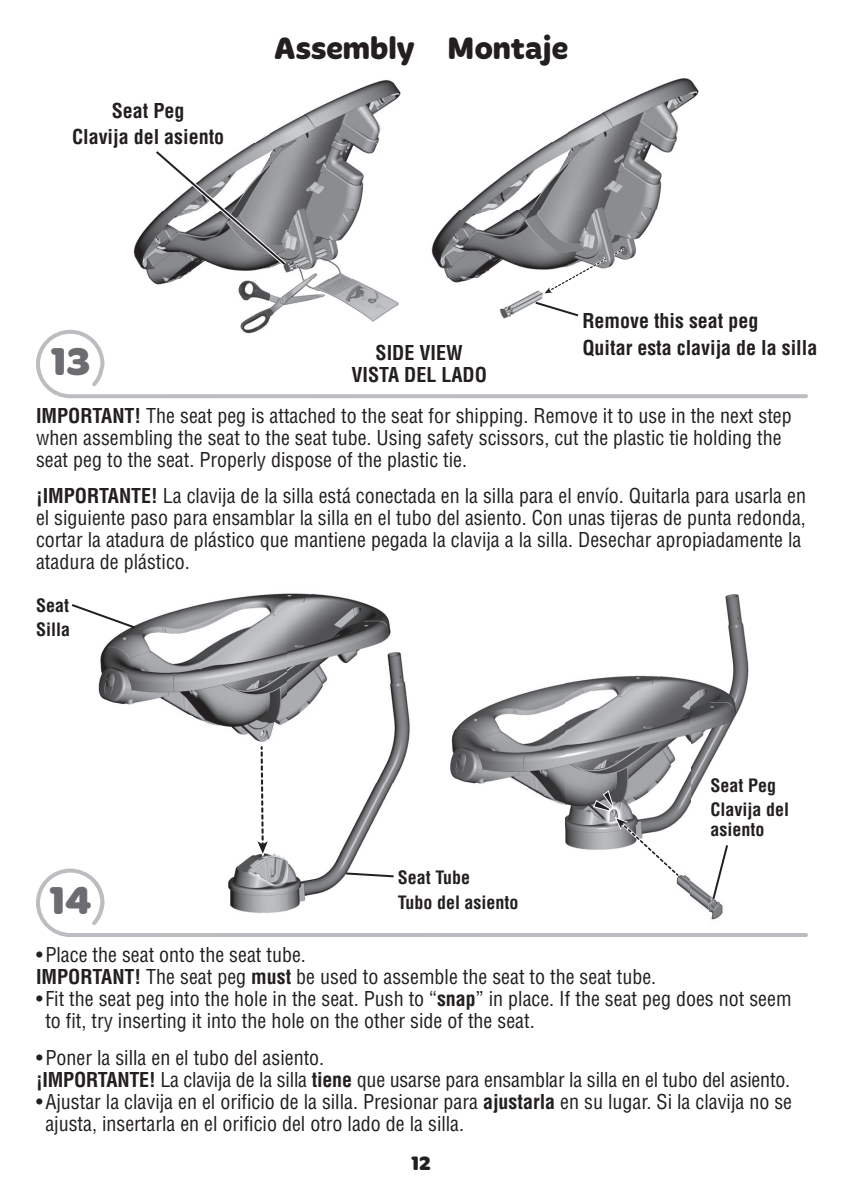
<style>
.page{position:relative;width:842px;height:1191px;background:#fff}
.page>*{position:absolute;margin:0;border:0;box-sizing:border-box;transform-origin:0 0}
.t1{font:700 40px "Merge Pro";color:#6c6d70}
.t2{font:700 32px "Merge Pro";color:#231f20}
.t3{font:condensed 20px/22px "Helvetica LT Std";color:#231f20}
.t4{font:700 condensed 20px/26.4px "Helvetica LT Std";color:#231f20;text-align:center}
.t5{font:700 20px "Merge Pro";color:#231f20}
.t6{font:700 condensed 18px/24.4px "Helvetica LT Std";color:#231f20}
.s1{font-weight:700}
.s2{color:#6d6e71}
</style>
<div class="page">
<img style="left:133px;top:80px;width:268px;height:248px">
<img style="left:431px;top:78px;width:268px;height:241px">
<svg style="left:543px;top:247px;width:83px;height:47px"></svg>
<svg style="left:36px;top:328px;width:772px;height:71px"></svg>
<svg style="left:533px;top:300px;width:47px;height:18px"></svg>
<svg style="left:36px;top:868px;width:772px;height:69px"></svg>
<img style="left:90px;top:593px;width:330px;height:326px">
<img style="left:90px;top:875px;width:14px;height:44px">
<svg style="left:90px;top:886px;width:1px;height:27px"></svg>
<svg style="left:255px;top:744px;width:15px;height:113px"></svg>
<img style="left:442px;top:594px;width:310px;height:340px">
<svg style="left:592px;top:790px;width:89px;height:89px"></svg>
<svg style="left:344px;top:871px;width:52px;height:7px"></svg>
<svg style="left:711px;top:843px;width:18px;height:58px"></svg>
<svg style="left:71px;top:602px;width:66px;height:28px"></svg>
<svg style="left:151px;top:146px;width:139px;height:124px"></svg>
<p class="t4" style="left:72px;top:99px;width:154px">Seat Peg<br>Clavija del asiento</p>
<h2 class="t2" style="left:274px;top:36px;width:296px">Assembly Montaje</h2>
<p class="t4" style="left:582px;top:310px;width:236px;text-align:left">Remove this seat peg<br>Quitar esta clavija de la silla</p>
<p class="t4" style="left:351px;top:344px;width:137px;line-height:22px">SIDE VIEW<br>VISTA DEL LADO</p>
<h1 class="t1" style="left:50px;top:346px;width:42px">13</h1>
<p class="t3" style="left:36px;top:406px;width:757px"><span class="s1">IMPORTANT!</span> The seat peg is attached to the seat for shipping. Remove it to use in the next step when assembling the seat to the seat tube. Using safety scissors, cut the plastic tie holding the seat peg to the seat. Properly dispose of the plastic tie.</p>
<p class="t3" style="left:36px;top:487px;width:771px"><span class="s1">¡IMPORTANTE!</span> La clavija de la silla está conectada en la silla para el envío. Quitarla para usarla en el siguiente paso para ensamblar la silla en el tubo del asiento. Con unas tijeras de punta redonda, cortar la atadura de plástico que mantiene pegada la clavija a la silla. Desechar apropiadamente la atadura de plástico.</p>
<p class="t6" style="left:36px;top:595px;width:36px">Seat<br>Silla</p>
<p class="t6" style="left:710px;top:775px;width:80px">Seat Peg<br>Clavija del</p>
<p class="t6" style="left:710px;top:819px;width:55px">asiento</p>
<p class="t6" style="left:398px;top:867px;width:122px">Seat Tube<br>Tubo del asiento</p>
<h1 class="t1" style="left:48px;top:885px;width:45px">1<span class="s2">4</span></h1>
<p class="t3" style="left:36px;top:946px;width:622px">• Place the seat onto the seat tube.<br><span class="s1">IMPORTANT!</span> The seat peg <span class="s1">must</span> be used to assemble the seat to the seat tube.</p>
<p class="t3" style="left:45px;top:990px;width:747px;text-indent:-9px">• Fit the seat peg into the hole in the seat. Push to “<span class="s1">snap</span>” in place. If the seat peg does not seem to fit, try inserting it into the hole on the other side of the seat.</p>
<p class="t3" style="left:36px;top:1048px;width:755px">• Poner la silla en el tubo del asiento.<br><span class="s1">¡IMPORTANTE!</span> La clavija de la silla <span class="s1">tiene</span> que usarse para ensamblar la silla en el tubo del asiento.</p>
<p class="t3" style="left:45px;top:1092px;width:748px;text-indent:-9px">• Ajustar la clavija en el orificio de la silla. Presionar para <span class="s1">ajustarla</span> en su lugar. Si la clavija no se ajusta, insertarla en el orificio del otro lado de la silla.</p>
<p class="t5" style="left:411px;top:1155px;width:22px">12</p>
</div>
